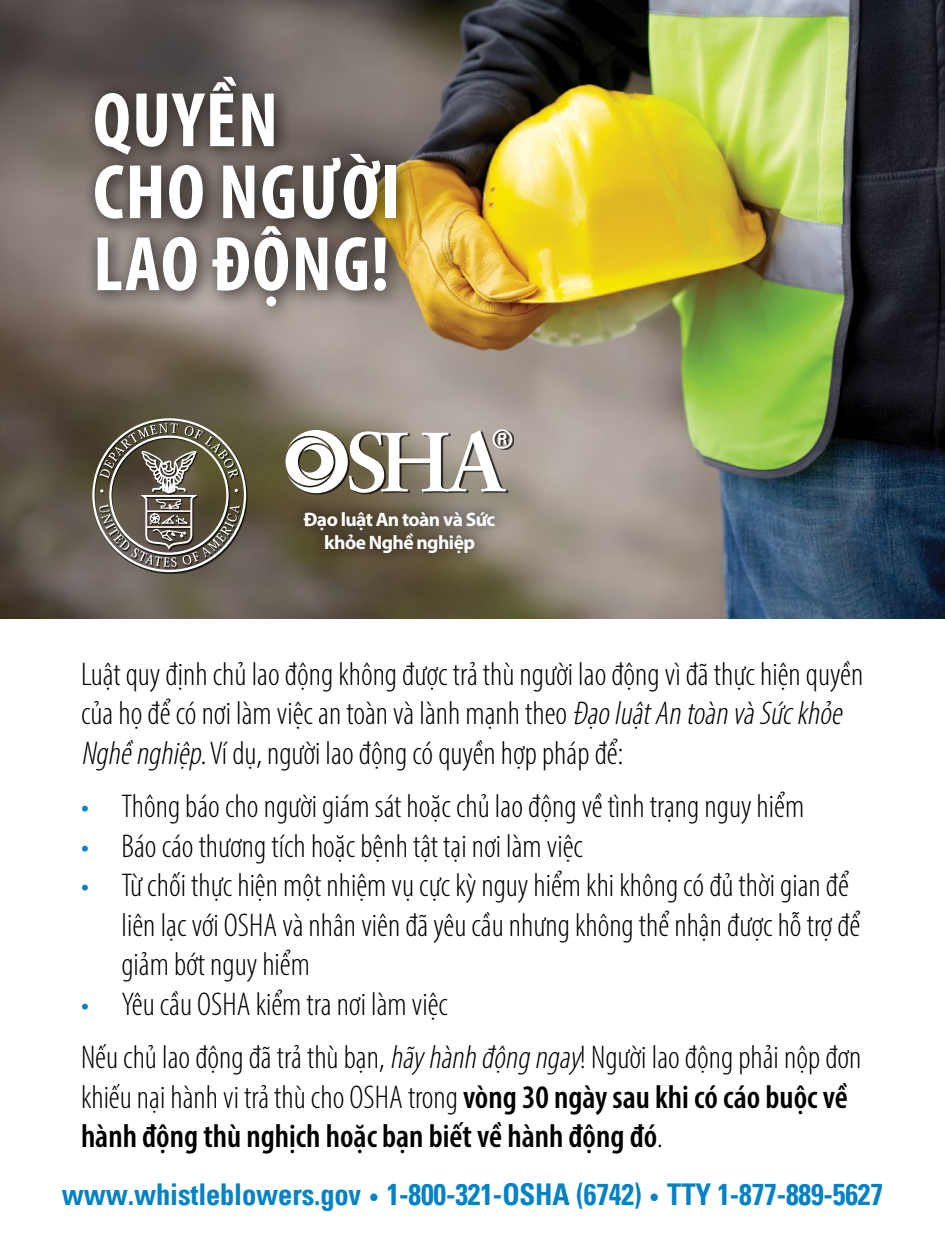
<style>
.page{position:relative;width:945px;height:1242px;background:#fff}
.page>*{position:absolute;margin:0;border:0;box-sizing:border-box;transform-origin:0 0}
.t1{font:700 condensed 78px/72px "Myriad Pro";letter-spacing:.02em;color:#fff}
.t2{font:300 condensed 33px/39.6px "Myriad Pro";color:#000}
.t3{font:700 condensed 30px "Univers";letter-spacing:-.005em;color:#0082c4;scale:.95 1}
.t4{font:700 19.5px/23.4px "Myriad Pro";letter-spacing:-.03em;color:#fff;text-align:center}
.s1{font-style:italic}
.s2{color:#0082c4}
.s3{font-weight:600}
.s4{font-size:21px}
</style>
<div class="page">
<img style="left:0;top:0;width:945px;height:618px">
<div style="left:82px;top:64px;width:333px;height:261px;background:#000;opacity:.75"></div>
<div style="left:94px;top:420px;width:420px;height:154px;background:#000;opacity:.75"></div>
<svg style="left:286px;top:429px;width:226px;height:64px"></svg>
<svg style="left:99px;top:423px;width:141px;height:144px;background:#716b5d"></svg>
<p class="t1" style="left:93px;top:83px;width:309px">QUYỀN<br>CHO NGƯỜI<br>LAO ĐỘNG!</p>
<p class="t4" style="left:304px;top:507px;width:193px">Đạo luật An toàn và Sức khỏe Nghề nghiệp</p>
<p class="t2" style="left:81px;top:654px;width:784px">Luật quy định chủ lao động không được trả thù người lao động vì đã thực hiện quyền của họ để có nơi làm việc an toàn và lành mạnh theo <span class="s1">ĐạoluậtAntoànvàSứckhỏe<br>Nghềnghiệp</span>. Ví dụ, người lao động có quyền hợp pháp để:</p>
<p class="t2" style="left:81px;top:786px;width:725px"><span class="s2">•</span> Thông báo cho người giám sát hoặc chủ lao động về tình trạng nguy hiểm</p>
<p class="t2" style="left:81px;top:826px;width:504px"><span class="s2">•</span> Báo cáo thương tích hoặc bệnh tật tại nơi làm việc</p>
<p class="t2" style="left:122px;top:865px;width:740px;text-indent:-40px"><span class="s2">•</span> Từ chối thực hiện một nhiệm vụ cực kỳ nguy hiểm khi không có đủ thời gian để liên lạc với OSHA và nhân viên đã yêu cầu nhưng không thể nhận được hỗ trợ để giảm bớt nguy hiểm</p>
<p class="t2" style="left:81px;top:984px;width:369px"><span class="s2">•</span> Yêu cầu OSHA kiểm tra nơi làm việc</p>
<p class="t2" style="left:81px;top:1037px;width:782px">Nếu chủ lao động đã trả thù bạn, <span class="s1">hãyhànhđộngngay</span>! Người lao động phải nộp đơn khiếu nại hành vi trả thù cho OSHA trong <span class="s3">vòng 30 ngày sau khi có cáo buộc về hành động thù nghịch hoặc bạn biết về hành động đó</span>.</p>
<p class="t3" style="left:62px;top:1175px;width:866px">www.whistleblowers.gov <span class="s4">•</span> 1-800-321-OSHA (6742) <span class="s4">•</span> TTY 1-877-889-5627</p>
</div>
